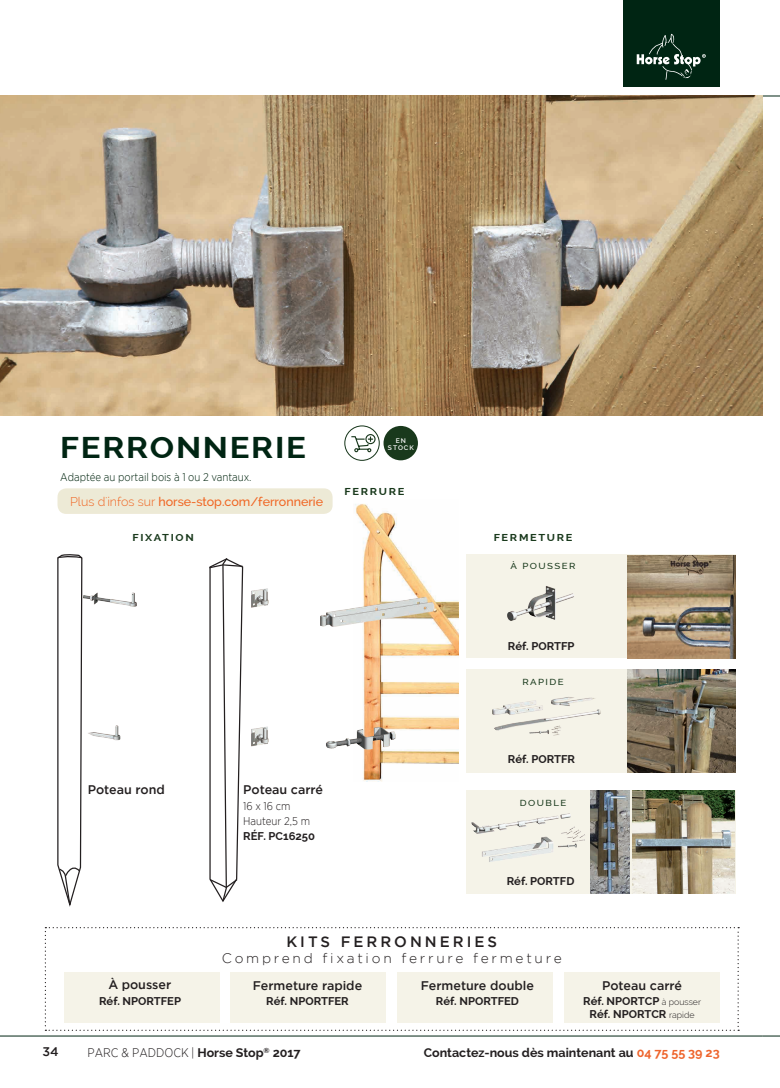
<style>
.page{position:relative;width:780px;height:1088px;background:#fff}
.page>*{position:absolute;margin:0;border:0;box-sizing:border-box;transform-origin:0 0}
.t1{font:700 30px "Raleway";color:#002513;scale:1.1 1}
.t2{font:500 15px "Gotham";letter-spacing:.2em;color:#231f20}
.t3{font:300 13.75px "Gotham";letter-spacing:.2em;color:#231f20}
.t4{font:500 12.5px "Gotham";color:#231f20}
.t5{font:500 12.5px "Raleway";color:#f06522}
.t6{font:700 12.5px "Raleway";color:#231f20}
.t7{font:300 12.5px "Gotham Narrow";color:#231f20}
.t8{font:700 11.25px/13px "Raleway";color:#231f20;text-align:center}
.t9{font:300 11.25px "Gotham Narrow";color:#00250f}
.t10{font:300 11.25px/15.2px "Gotham Narrow";color:#231f20}
.t11{font:700 10px "Raleway";letter-spacing:.15em;color:#19391c;scale:1.1 1}
.t12{font:500 8.75px "Raleway";letter-spacing:.15em;color:#19391c;scale:1.1 1}
.t13{font:600 6.62px/6.6px "Raleway";letter-spacing:.15em;color:#fff;text-align:center}
.s1{font-weight:300}
.s2{font-weight:300;font-size:8.75px}
.s3{color:#ee642c}
.s4{font-family:"Raleway";font-weight:700}
</style>
<div class="page">
<div style="left:622px;top:0;width:97px;height:86px;background:#002513"></div>
<hr style="left:0;top:1036px;width:762px;height:1px;background:#002513">
<svg style="left:762px;top:96px;width:18px;height:1px"></svg>
<svg style="left:762px;top:1036px;width:18px;height:1px"></svg>
<svg style="left:636px;top:34px;width:69px;height:46px"></svg>
<img style="left:355px;top:504px;width:104px;height:277px">
<svg style="left:45px;top:927px;width:694px;height:104px"></svg>
<div style="left:466px;top:554px;width:269px;height:103px;background:#f5f3e8"></div>
<div style="left:466px;top:669px;width:269px;height:103px;background:#f5f3e8"></div>
<div style="left:466px;top:791px;width:269px;height:103px;background:#f5f3e8"></div>
<div style="left:397px;top:973px;width:156px;height:50px;background:#f5f3e8"></div>
<div style="left:231px;top:973px;width:155px;height:50px;background:#f5f3e8"></div>
<div style="left:64px;top:973px;width:155px;height:50px;background:#f5f3e8"></div>
<div style="left:564px;top:973px;width:155px;height:50px;background:#f5f3e8"></div>
<img style="left:88px;top:725px;width:33px;height:16px">
<img style="left:627px;top:555px;width:108px;height:103px">
<img style="left:627px;top:669px;width:108px;height:103px">
<img style="left:590px;top:790px;width:39px;height:104px">
<img style="left:632px;top:790px;width:102px;height:103px">
<img style="left:251px;top:588px;width:18px;height:20px">
<img style="left:251px;top:726px;width:18px;height:21px">
<img style="left:0;top:95px;width:762px;height:321px">
<img style="left:507px;top:586px;width:67px;height:35px">
<img style="left:471px;top:792px;width:122px;height:82px">
<img style="left:492px;top:697px;width:109px;height:39px">
<svg style="left:209px;top:558px;width:35px;height:344px"></svg>
<svg style="left:57px;top:554px;width:26px;height:353px"></svg>
<img style="left:81px;top:590px;width:56px;height:18px">
<svg style="left:95px;top:601px;width:31px;height:7px"></svg>
<img style="left:320px;top:568px;width:128px;height:62px">
<img style="left:326px;top:721px;width:81px;height:34px">
<svg style="left:351px;top:433px;width:25px;height:20px"></svg>
<div style="left:344px;top:425px;width:36px;height:36px;border:1px solid #18371c;border-radius:50%"></div>
<div style="left:57px;top:488px;width:275px;height:26px;background:#ece8d2;border-radius:9px"></div>
<div style="left:383px;top:426px;width:35px;height:34px;background:#19391c;border-radius:50%"></div>
<h1 class="t1" style="left:60px;top:430px;width:22px">ferronnerie</h1>
<p class="t9" style="left:60px;top:470px;width:193px">Adaptée au portail bois à 1 ou 2 vantaux.</p>
<p class="t5" style="left:70px;top:494px;width:254px"><span class="s1">Plus d'infos sur</span> horse-stop.com/ferronnerie</p>
<p class="t11" style="left:132px;top:531px;width:57px">FIXATION</p>
<p class="t13" style="left:388px;top:437px;width:27px">EN<br>STOCK</p>
<p class="t11" style="left:344px;top:485px;width:56px">fERRURE</p>
<p class="t4" style="left:88px;top:782px;width:79px">Poteau rond</p>
<p class="t4" style="left:243px;top:782px;width:81px">Poteau carré</p>
<p class="t10" style="left:243px;top:798px;width:68px">16 x 16 cm<br>Hauteur 2,5 m</p>
<p class="t8" style="left:243px;top:830px;width:73px">Réf. PC16250</p>
<p class="t11" style="left:493px;top:531px;width:73px">FERMETURE</p>
<p class="t12" style="left:510px;top:561px;width:61px">à pousser</p>
<p class="t8" style="left:508px;top:640px;width:68px">Réf. PORTFP</p>
<p class="t12" style="left:522px;top:677px;width:39px">rapide</p>
<p class="t8" style="left:508px;top:753px;width:69px">Réf. PORTFR</p>
<p class="t12" style="left:519px;top:798px;width:44px">double</p>
<p class="t8" style="left:506px;top:874px;width:69px">Réf. PORTFD</p>
<p class="t4" style="left:109px;top:976px;width:64px">à pousser</p>
<p class="t8" style="left:99px;top:994px;width:83px">Réf. NPORTFEP</p>
<h2 class="t2" style="left:286px;top:932px;width:210px">KITS ferronneri es</h2>
<p class="t3" style="left:222px;top:949px;width:341px">Comprend fixation ferrure fermeture</p>
<p class="t4" style="left:253px;top:977px;width:111px">fermeture rapide</p>
<p class="t8" style="left:266px;top:994px;width:84px">Réf. NPORTFER</p>
<p class="t4" style="left:421px;top:977px;width:115px">fermeture double</p>
<p class="t8" style="left:436px;top:994px;width:85px">Réf. NPORTFED</p>
<p class="t4" style="left:602px;top:977px;width:81px">poteau carré</p>
<p class="t8" style="left:583px;top:994px;width:119px">Réf. NPORTCP <span class="s2">à pousser<br></span>Réf. NPORTCR <span class="s2">rapide</span></p>
<p class="t4" style="left:43px;top:1043px;width:18px">34</p>
<p class="t6" style="left:424px;top:1046px;width:297px">Contactez-nous dès maintenant au <span class="s3">04 75 55 39 23</span></p>
<p class="t7" style="left:88px;top:1045px;width:215px">parc &amp; paddock | <span class="s4">Horse Stop</span><sup>®</sup> <span class="s4">2017</span></p>
</div>
